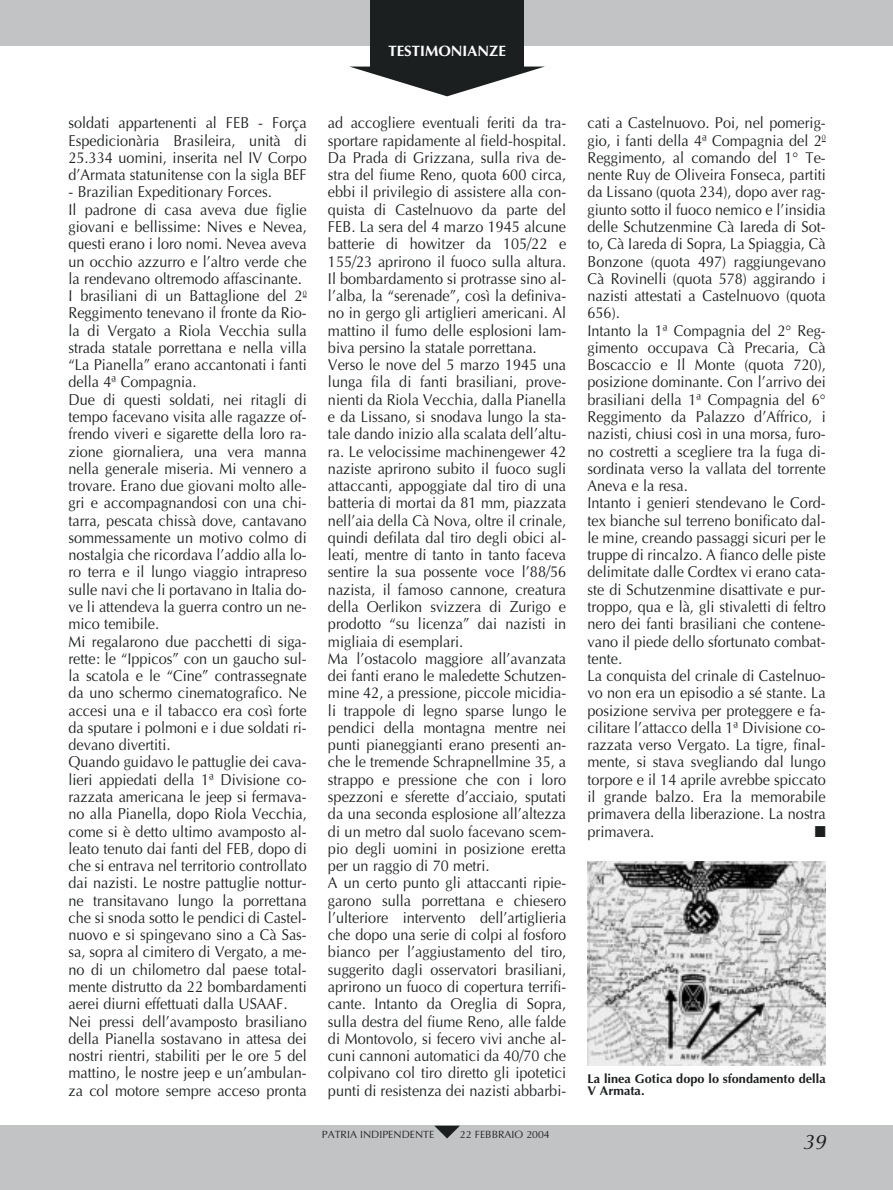
<style>
.page{position:relative;width:893px;height:1190px;background:#fff}
.page>*{position:absolute;margin:0;border:0;box-sizing:border-box;transform-origin:0 0}
.t1{font:italic 21px "Optima";color:#1c1f20}
.t2{font:15.75px/17.2px "Optima";color:#1c1f20;scale:.92 1}
.t3{font:15.75px "Zapf Dingbats";color:#1c1f20;scale:.92 1}
.t4{font:700 15px "Optima";color:#fff}
.t5{font:700 12.75px/12.9px "Optima";color:#1c1f20}
.t6{font:10.5px "Optima";color:#1c1f20}
</style>
<div class="page">
<div style="left:0;top:0;width:892px;height:45px;background:#c2c3c5"></div>
<div style="left:0;top:1125px;width:892px;height:65px;background:#c2c3c5"></div>
<div style="left:370px;top:0;width:153px;height:67px;background:#1c1f20"></div>
<svg style="left:351px;top:67px;width:192px;height:29px"></svg>
<svg style="left:434px;top:1125px;width:26px;height:13px"></svg>
<img style="left:587px;top:861px;width:238px;height:204px">
<p class="t4" style="left:388px;top:44px;width:119px">TESTIMONIANZE</p>
<p class="t2" style="left:68px;top:116px;width:260px;text-align:justify">soldati appartenenti al FEB - Força Espedicionària Brasileira, unità di 25.334 uomini, inserita nel IV Corpo d’Armata statunitense con la sigla BEF</p>
<p class="t2" style="left:68px;top:185px;width:260px">- Brazilian Expeditionary Forces.<br>Il padrone di casa aveva due figlie giovani e bellissime: Nives e Nevea, questi erano i loro nomi. Nevea aveva un occhio azzurro e l’altro verde che la rendevano oltremodo affascinante.<br>I brasiliani di un Battaglione del 2<sup>0<br></sup>Reggimento tenevano il fronte da Rio&shy;la di Vergato a Riola Vecchia sulla strada statale porrettana e nella villa “La Pianella” erano accantonati i fanti della 4ª Compagnia.<br>Due di questi soldati, nei ritagli di tempo facevano visita alle ragazze of&shy;frendo viveri e sigarette della loro ra&shy;zione giornaliera, una vera manna nella generale miseria. Mi vennero a trovare. Erano due giovani molto alle&shy;gri e accompagnandosi con una chi&shy;tarra, pescata chissà dove, cantavano sommessamente un motivo colmo di nostalgia che ricordava l’addio alla lo&shy;ro terra e il lungo viaggio intrapreso sulle navi che li portavano in Italia do&shy;ve li attendeva la guerra contro un ne&shy;mico temibile.<br>Mi regalarono due pacchetti di siga&shy;rette: le “Ippicos” con un gaucho sul&shy;la scatola e le “Cine” contrassegnate da uno schermo cinematografico. Ne accesi una e il tabacco era così forte da sputare i polmoni e i due soldati ri&shy;devano divertiti.<br>Quando guidavo le pattuglie dei cava&shy;lieri appiedati della 1ª Divisione co&shy;razzata americana le jeep si fermava&shy;no alla Pianella, dopo Riola Vecchia, come si è detto ultimo avamposto al&shy;leato tenuto dai fanti del FEB, dopo di che si entrava nel territorio controllato dai nazisti. Le nostre pattuglie nottur&shy;ne transitavano lungo la porrettana che si snoda sotto le pendici di Castel&shy;nuovo e si spingevano sino a Cà Sas&shy;sa, sopra al cimitero di Vergato, a me&shy;no di un chilometro dal paese total&shy;mente distrutto da 22 bombardamenti aerei diurni effettuati dalla USAAF.<br>Nei pressi dell’avamposto brasiliano della Pianella sostavano in attesa dei nostri rientri, stabiliti per le ore 5 del mattino, le nostre jeep e un’ambulan&shy;za col motore sempre acceso pronta</p>
<p class="t2" style="left:328px;top:116px;width:260px">ad accogliere eventuali feriti da tra&shy;sportare rapidamente al field-hospital.<br>Da Prada di Grizzana, sulla riva de&shy;stra del fiume Reno, quota 600 circa, ebbi il privilegio di assistere alla con&shy;quista di Castelnuovo da parte del FEB. La sera del 4 marzo 1945 alcune batterie di howitzer da 105/22 e 155/23 aprirono il fuoco sulla altura.<br>Il bombardamento si protrasse sino al&shy;l’alba, la “serenade”, così la definiva&shy;no in gergo gli artiglieri americani. Al mattino il fumo delle esplosioni lam&shy;biva persino la statale porrettana.<br>Verso le nove del 5 marzo 1945 una lunga fila di fanti brasiliani, prove&shy;nienti da Riola Vecchia, dalla Pianella e da Lissano, si snodava lungo la sta&shy;tale dando inizio alla scalata dell’altu&shy;ra. Le velocissime machinengewer 42 naziste aprirono subito il fuoco sugli attaccanti, appoggiate dal tiro di una batteria di mortai da 81 mm, piazzata nell’aia della Cà Nova, oltre il crinale, quindi defilata dal tiro degli obici al&shy;leati, mentre di tanto in tanto faceva sentire la sua possente voce l’88/56 nazista, il famoso cannone, creatura della Oerlikon svizzera di Zurigo e prodotto “su licenza” dai nazisti in migliaia di esemplari.<br>Ma l’ostacolo maggiore all’avanzata dei fanti erano le maledette Schutzen&shy;mine 42, a pressione, piccole micidia&shy;li trappole di legno sparse lungo le pendici della montagna mentre nei punti pianeggianti erano presenti an&shy;che le tremende Schrapnellmine 35, a strappo e pressione che con i loro spezzoni e sferette d’acciaio, sputati da una seconda esplosione all’altezza di un metro dal suolo facevano scem&shy;pio degli uomini in posizione eretta per un raggio di 70 metri.<br>A un certo punto gli attaccanti ripie&shy;garono sulla porrettana e chiesero l’ulteriore intervento dell’artiglieria che dopo una serie di colpi al fosforo bianco per l’aggiustamento del tiro, suggerito dagli osservatori brasiliani, aprirono un fuoco di copertura terrifi&shy;cante. Intanto da Oreglia di Sopra, sulla destra del fiume Reno, alle falde di Montovolo, si fecero vivi anche al&shy;cuni cannoni automatici da 40/70 che colpivano col tiro diretto gli ipotetici punti di resistenza dei nazisti abbarbi-</p>
<p class="t2" style="left:587px;top:116px;width:260px">cati a Castelnuovo. Poi, nel pomerig&shy;gio, i fanti della 4ª Compagnia del 2<sup>0<br></sup>Reggimento, al comando del 1° Te&shy;nente Ruy de Oliveira Fonseca, partiti da Lissano (quota 234), dopo aver rag&shy;giunto sotto il fuoco nemico e l’insidia delle Schutzenmine Cà Iareda di Sot&shy;to, Cà Iareda di Sopra, La Spiaggia, Cà Bonzone (quota 497) raggiungevano Cà Rovinelli (quota 578) aggirando i nazisti attestati a Castelnuovo (quota 656).<br>Intanto la 1ª Compagnia del 2° Reg&shy;gimento occupava Cà Precaria, Cà Boscaccio e Il Monte (quota 720), posizione dominante. Con l’arrivo dei brasiliani della 1ª Compagnia del 6° Reggimento da Palazzo d’Affrico, i nazisti, chiusi così in una morsa, furo&shy;no costretti a scegliere tra la fuga di&shy;sordinata verso la vallata del torrente Aneva e la resa.<br>Intanto i genieri stendevano le Cord&shy;tex bianche sul terreno bonificato dal&shy;le mine, creando passaggi sicuri per le truppe di rincalzo. A fianco delle piste delimitate dalle Cordtex vi erano cata&shy;ste di Schutzenmine disattivate e pur&shy;troppo, qua e là, gli stivaletti di feltro nero dei fanti brasiliani che contene&shy;vano il piede dello sfortunato combat&shy;tente.<br>La conquista del crinale di Castelnuo&shy;vo non era un episodio a sé stante. La posizione serviva per proteggere e fa&shy;cilitare l’attacco della 1ª Divisione co&shy;razzata verso Vergato. La tigre, final&shy;mente, si stava svegliando dal lungo torpore e il 14 aprile avrebbe spiccato il grande balzo. Era la memorabile primavera della liberazione. La nostra primavera.</p>
<p class="t3" style="left:814px;top:823px;width:13px">■</p>
<p class="t5" style="left:587px;top:1073px;width:240px">La linea Gotica dopo lo sfondamento della<br>V Armata.</p>
<p class="t6" style="left:322px;top:1130px;width:114px">PATRIA INDIPENDENTE</p>
<p class="t6" style="left:460px;top:1130px;width:91px">22 FEBBRAIO 2004</p>
<h1 class="t1" style="left:802px;top:1132px;width:25px">39</h1>
</div>
